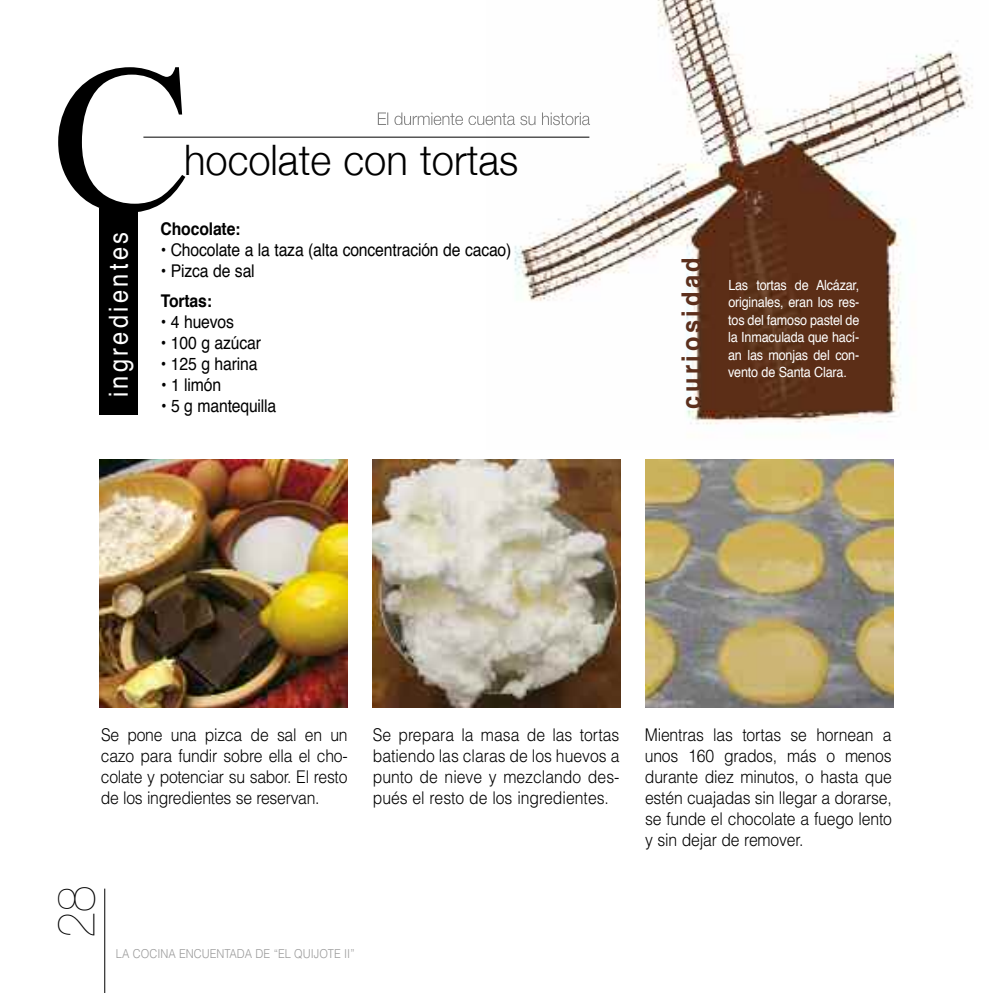
<style>
.page{position:relative;width:993px;height:993px;background:#fff}
.page>*{position:absolute;margin:0;border:0;box-sizing:border-box;transform-origin:0 0}
.t1{font:210px "Times New Roman";color:#000}
.t2{font:200 52.5px "Helvetica Neue";color:#000;scale:.9 1}
.t3{font:300 42px "Helvetica Neue";color:#000;scale:.95 1}
.t4{font:26.25px "Helvetica";letter-spacing:.14em;color:#fff;scale:.9 1}
.t5{font:700 26.25px "Helvetica";letter-spacing:.15em;color:#5c2f1c;scale:.9 1}
.t6{font:300 17.5px/21px "Helvetica";letter-spacing:-.01em;color:#000;text-align:justify;scale:.9 1}
.t7{font:17.5px "Helvetica";letter-spacing:-.01em;color:#000;scale:.9 1}
.t8{font:700 17.5px "Helvetica";letter-spacing:-.01em;color:#000;scale:.9 1}
.t9{font:14px/17.5px "Helvetica";letter-spacing:-.015em;color:#fff;text-align:justify;scale:.9 1}
.t10{font:300 12.25px "Helvetica";color:#999;scale:.9 1}
</style>
<div class="page">
<img style="left:486px;top:0;width:487px;height:425px">
<svg style="left:378px;top:112px;width:71px;height:13px"></svg>
<img style="left:502px;top:112px;width:88px;height:13px">
<div style="left:99px;top:208px;width:39px;height:207px;background:#000"></div>
<hr style="left:143px;top:137px;width:446px;height:1px;background:#000">
<hr style="left:104px;top:888px;width:1px;height:104px;background:#000">
<img style="left:99px;top:459px;width:248px;height:248px">
<img style="left:372px;top:459px;width:248px;height:248px">
<img style="left:645px;top:459px;width:248px;height:248px">
<h1 class="t1" style="left:50px;top:22px;width:144px">C</h1>
<h3 class="t3" style="left:184px;top:134px;width:353px">hocolate con tortas</h3>
<h3 class="t4" style="left:108px;top:397px;width:185px;rotate:-90deg">ingredientes</h3>
<p class="t8" style="left:160px;top:221px;width:90px">Chocolate:</p>
<p class="t7" style="left:161px;top:242px;width:391px">• Chocolate a la taza (alta concentración de cacao)</p>
<p class="t7" style="left:161px;top:263px;width:106px">• Pizca de sal</p>
<p class="t8" style="left:161px;top:293px;width:58px">Tortas:</p>
<p class="t7" style="left:161px;top:314px;width:83px">• 4 huevos</p>
<p class="t7" style="left:161px;top:335px;width:113px">• 100 g azúcar</p>
<p class="t7" style="left:161px;top:356px;width:109px">• 125 g harina</p>
<p class="t7" style="left:161px;top:377px;width:68px">• 1 limón</p>
<p class="t7" style="left:161px;top:398px;width:130px">• 5 g mantequilla</p>
<h3 class="t5" style="left:680px;top:409px;width:170px;rotate:-90deg">curiosidad</h3>
<p class="t9" style="left:727px;top:277px;width:147px">Las tortas de Alcázar, originales, eran los res&shy;tos del famoso pastel de la Inmaculada que hací&shy;an las monjas del con&shy;vento de Santa Clara.</p>
<p class="t6" style="left:101px;top:725px;width:276px">Se pone una pizca de sal en un cazo para fundir sobre ella el cho&shy;colate y potenciar su sabor. El resto de los ingredientes se reservan.</p>
<p class="t6" style="left:372px;top:725px;width:275px">Se prepara la masa de las tortas batiendo las claras de los huevos a punto de nieve y mezclando des&shy;pués el resto de los ingredientes.</p>
<p class="t6" style="left:644px;top:725px;width:276px">Mientras las tortas se hornean a unos 160 grados, más o menos durante diez minutos, o hasta que estén cuajadas sin llegar a dorarse, se funde el chocolate a fuego lento y sin dejar de remover.</p>
<h2 class="t2" style="left:46px;top:937px;width:60px;rotate:-90deg">28</h2>
<p class="t10" style="left:116px;top:948px;width:266px">LA COCINA ENCUENTADA DE “EL QUIJOTE II”</p>
</div>
